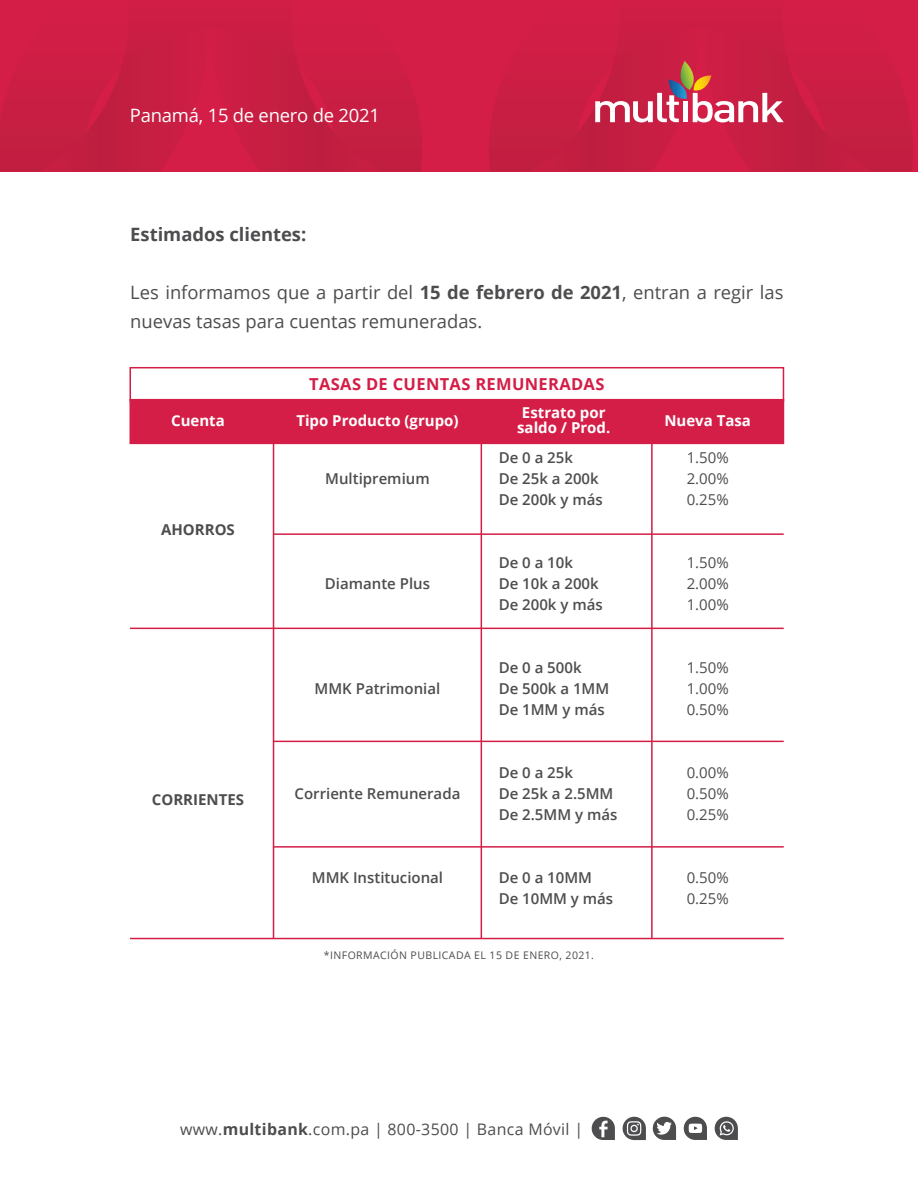
<style>
.page{position:relative;width:918px;height:1188px;background:#fff}
.page>*{position:absolute;margin:0;border:0;box-sizing:border-box;transform-origin:0 0}
.t1{font:18.45px/29px "Open Sans";color:#4d4d4f}
.t2{font:18.45px "Open Sans";letter-spacing:-.015em;color:#fff}
.t3{font:700 18.45px "Open Sans";color:#4d4d4f}
.t4{font:700 16.5px "Open Sans";letter-spacing:.02em;color:#d41e47}
.t5{font:15.9px "Open Sans";letter-spacing:.02em;color:#4d4d4f}
.t6{font:600 15px/21px "Open Sans";color:#4d4d4f}
.t7{font:15px/21px "Open Sans";color:#4d4d4f;text-align:justify}
.t8{font:700 15px/15px "Open Sans";color:#fff;text-align:center}
.t9{font:700 15px "Open Sans";color:#4d4d4f}
.t10{font:10.5px "Open Sans";letter-spacing:.04em;color:#4d4d4f}
.s1{font-weight:700}
</style>
<div class="page">
<div style="left:0;top:0;width:455px;height:171px;background:#d41e47"></div>
<div style="left:455px;top:0;width:463px;height:171px;background:#d41e47"></div>
<svg style="left:0;top:36px;width:422px;height:135px"></svg>
<svg style="left:489px;top:36px;width:424px;height:135px"></svg>
<div style="left:130px;top:399px;width:654px;height:45px;background:#d41e47"></div>
<div style="left:130px;top:367px;width:654px;height:35px;border:2px solid #d41e47"></div>
<hr style="left:273px;top:443px;width:1px;height:496px;background:#d41e47">
<hr style="left:481px;top:443px;width:1px;height:496px;background:#d41e47">
<hr style="left:651px;top:443px;width:2px;height:496px;background:#d41e47">
<hr style="left:130px;top:628px;width:654px;height:1px;background:#d41e47">
<hr style="left:274px;top:533px;width:510px;height:2px;background:#d41e47">
<hr style="left:274px;top:741px;width:510px;height:1px;background:#d41e47">
<hr style="left:274px;top:846px;width:510px;height:2px;background:#d41e47">
<hr style="left:130px;top:938px;width:654px;height:1px;background:#d41e47">
<svg style="left:592px;top:1117px;width:23px;height:23px"></svg>
<svg style="left:653px;top:1117px;width:23px;height:23px"></svg>
<svg style="left:684px;top:1117px;width:23px;height:23px"></svg>
<svg style="left:715px;top:1117px;width:23px;height:23px"></svg>
<svg style="left:623px;top:1117px;width:23px;height:23px"></svg>
<p class="t2" style="left:130px;top:103px;width:251px">Panamá, 15 de enero de 2021</p>
<p class="t3" style="left:130px;top:221px;width:178px">Estimados clientes:</p>
<p class="t1" style="left:130px;top:277px;width:655px">Les informamos que a partir del <span class="s1">15 de febrero de 2021</span>, entran a regir las nuevas tasas para cuentas remuneradas.</p>
<p class="t4" style="left:309px;top:372px;width:297px">TASAS DE CUENTAS REMUNERADAS</p>
<p class="t8" style="left:171px;top:412px;width:55px">Cuenta</p>
<p class="t8" style="left:296px;top:412px;width:164px">Tipo Producto (grupo)</p>
<p class="t8" style="left:517px;top:405px;width:95px">Estrato por saldo / Prod.</p>
<p class="t8" style="left:664px;top:412px;width:88px">Nueva Tasa</p>
<p class="t9" style="left:161px;top:519px;width:75px">AHORROS</p>
<p class="t9" style="left:152px;top:789px;width:94px">CORRIENTES</p>
<p class="t6" style="left:325px;top:468px;width:106px">Multipremium</p>
<p class="t6" style="left:325px;top:573px;width:107px">Diamante Plus</p>
<p class="t6" style="left:315px;top:678px;width:127px">MMK Patrimonial</p>
<p class="t6" style="left:295px;top:783px;width:167px">Corriente Remunerada</p>
<p class="t6" style="left:312px;top:867px;width:133px">MMK Institucional</p>
<p class="t6" style="left:499px;top:447px;width:106px">De 0 a 25k<br>De 25k a 200k<br>De 200k y más</p>
<p class="t6" style="left:499px;top:552px;width:106px">De 0 a 10k<br>De 10k a 200k<br>De 200k y más</p>
<p class="t6" style="left:499px;top:657px;width:112px">De 0 a 500k<br>De 500k a 1MM<br>De 1MM y más</p>
<p class="t6" style="left:499px;top:762px;width:120px">De 0 a 25k<br>De 25k a 2.5MM<br>De 2.5MM y más</p>
<p class="t6" style="left:499px;top:867px;width:116px">De 0 a 10MM<br>De 10MM y más</p>
<p class="t10" style="left:324px;top:948px;width:272px">*INFORMACIÓN PUBLICADA EL 15 DE ENERO, 2021.</p>
<p class="t5" style="left:180px;top:1118px;width:405px">www.<span class="s1">multibank</span>.com.pa | 800-3500 | Banca Móvil |</p>
<p class="t7" style="left:687px;top:447px;width:44px">1.50% 2.00% 0.25%</p>
<p class="t7" style="left:687px;top:552px;width:44px">1.50% 2.00% 1.00%</p>
<p class="t7" style="left:687px;top:657px;width:44px">1.50% 1.00% 0.50%</p>
<p class="t7" style="left:687px;top:762px;width:44px">0.00% 0.50% 0.25%</p>
<p class="t7" style="left:687px;top:867px;width:44px">0.50%<br>0.25%</p>
</div>
